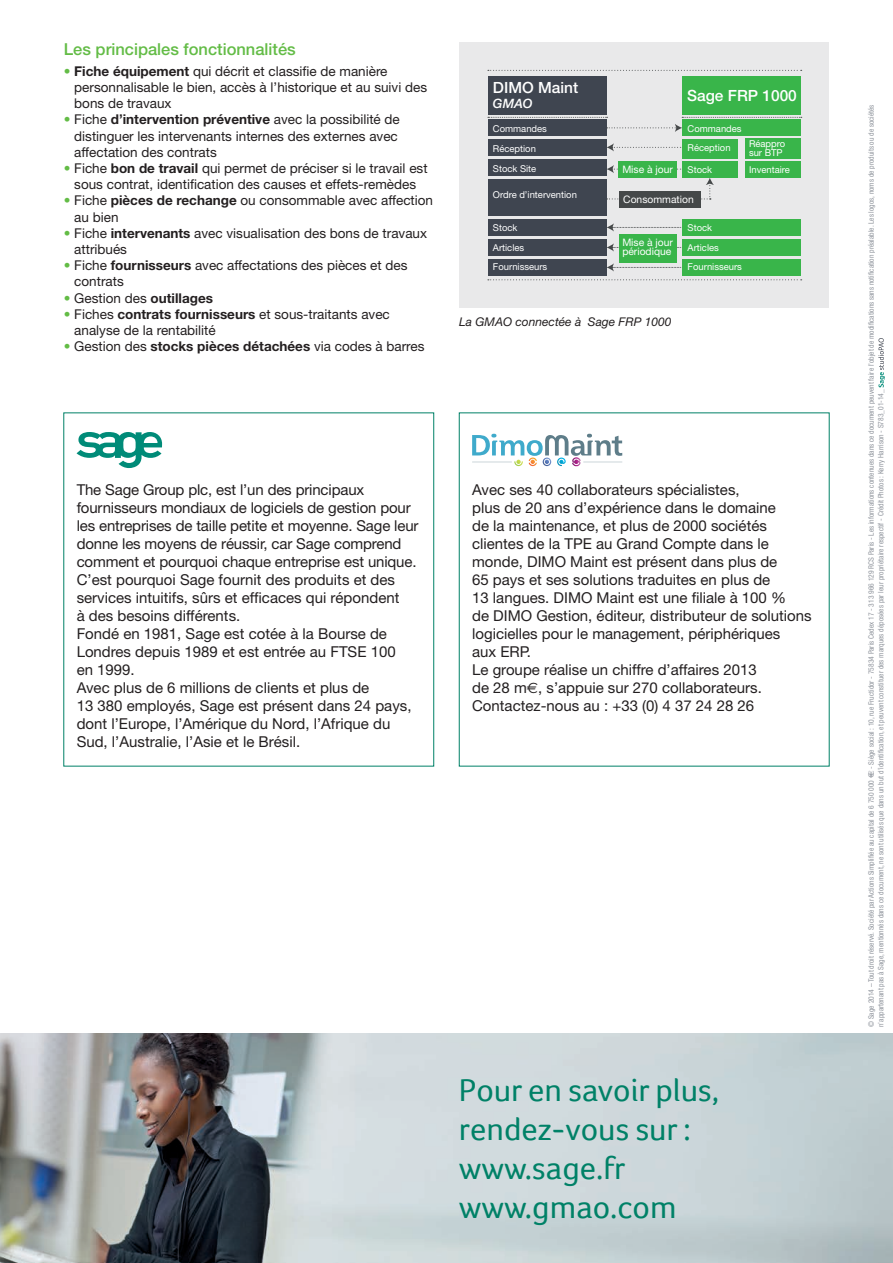
<style>
.page{position:relative;width:893px;height:1263px;background:#fff}
.page>*{position:absolute;margin:0;border:0;box-sizing:border-box;transform-origin:0 0}
.t1{font:32.55px/39px "Foco";color:#008167}
.t2{font:500 16.5px "Helvetica Neue";color:#63bc46}
.t3{font:500 15.45px "Helvetica Neue";color:#fff}
.t4{font:15px/18px "Helvetica Neue";color:#231f20}
.t5{font:13.5px/16.2px "Helvetica Neue";color:#231f20}
.t6{font:italic 500 12.9px "Helvetica Neue";color:#fff}
.t7{font:italic 12px "Helvetica Neue";color:#231f20}
.t8{font:10.35px/9.4px "Helvetica Neue";color:#fff}
.t9{font:9.45px/19.8px "Helvetica Neue";color:#fff}
.t10{font:condensed 7.5px/9.6px "Helvetica Neue";color:#91969e}
.s1{color:#63bc46}
.s2{font-weight:700}
.s3{font-family:"Euro Sans"}
.s4{font-family:"Euro Sans";font-stretch:normal}
</style>
<div class="page">
<img style="left:0;top:1033px;width:893px;height:230px">
<svg style="left:878px;top:338px;width:7px;height:49px"></svg>
<div style="left:459px;top:43px;width:370px;height:265px;background:#e9e9ea"></div>
<div style="left:488px;top:120px;width:118px;height:16px;background:#3f4550"></div>
<div style="left:488px;top:139px;width:118px;height:17px;background:#3f4550"></div>
<div style="left:488px;top:159px;width:118px;height:17px;background:#3f4550"></div>
<div style="left:488px;top:179px;width:118px;height:36px;background:#3f4550"></div>
<div style="left:488px;top:219px;width:118px;height:17px;background:#3f4550"></div>
<div style="left:488px;top:239px;width:118px;height:17px;background:#3f4550"></div>
<div style="left:488px;top:259px;width:118px;height:17px;background:#3f4550"></div>
<div style="left:488px;top:76px;width:119px;height:39px;background:#3f4550"></div>
<svg style="left:488px;top:117px;width:120px;height:1px"></svg>
<svg style="left:488px;top:70px;width:314px;height:1px"></svg>
<svg style="left:488px;top:279px;width:314px;height:1px"></svg>
<svg style="left:607px;top:143px;width:75px;height:8px"></svg>
<svg style="left:607px;top:124px;width:75px;height:8px"></svg>
<svg style="left:607px;top:165px;width:107px;height:35px"></svg>
<svg style="left:607px;top:223px;width:75px;height:8px"></svg>
<svg style="left:607px;top:243px;width:75px;height:9px"></svg>
<svg style="left:607px;top:263px;width:75px;height:8px"></svg>
<div style="left:682px;top:120px;width:119px;height:16px;background:#39b54a"></div>
<div style="left:745px;top:138px;width:56px;height:20px;background:#39b54a"></div>
<div style="left:682px;top:139px;width:56px;height:19px;background:#39b54a"></div>
<div style="left:682px;top:161px;width:56px;height:16px;background:#39b54a"></div>
<div style="left:619px;top:161px;width:58px;height:16px;background:#39b54a"></div>
<div style="left:745px;top:161px;width:56px;height:16px;background:#39b54a"></div>
<div style="left:682px;top:219px;width:119px;height:17px;background:#39b54a"></div>
<div style="left:682px;top:239px;width:119px;height:17px;background:#39b54a"></div>
<div style="left:682px;top:259px;width:119px;height:17px;background:#39b54a"></div>
<div style="left:682px;top:76px;width:119px;height:39px;background:#39b54a"></div>
<svg style="left:682px;top:117px;width:120px;height:1px"></svg>
<div style="left:619px;top:191px;width:81px;height:16px;background:#454849"></div>
<div style="left:619px;top:234px;width:58px;height:28px;background:#39b54a"></div>
<svg style="left:77px;top:432px;width:85px;height:36px"></svg>
<svg style="left:472px;top:434px;width:150px;height:32px"></svg>
<hr style="left:583px;top:462px;width:39px;height:1px;background:#5e7d89">
<hr style="left:472px;top:462px;width:40px;height:1px;background:#5e7d89">
<p class="t2" style="left:64px;top:40px;width:234px">Les principales fonctionnalités</p>
<p class="t5" style="left:74px;top:63px;width:354px;text-indent:-11px"><span class="s1">•</span> <span class="s2">Fiche équipement</span> qui décrit et classifie de manière personnalisable le bien, accès à l’historique et au suivi des bons de travaux</p>
<p class="t5" style="left:74px;top:111px;width:327px;text-indent:-11px"><span class="s1">•</span> Fiche <span class="s2">d’intervention préventive</span> avec la possibilité de distinguer les intervenants internes des externes avec affectation des contrats</p>
<p class="t5" style="left:64px;top:160px;width:365px;text-align:center"><span class="s1">•</span> Fiche <span class="s2">bon de travail</span> qui permet de préciser si le travail est sous contrat, identification des causes et effets-remèdes</p>
<p class="t5" style="left:74px;top:192px;width:360px;text-indent:-11px"><span class="s1">•</span> Fiche <span class="s2">pièces de rechange</span> ou consommable avec affection au bien</p>
<p class="t5" style="left:74px;top:225px;width:354px;text-indent:-11px"><span class="s1">•</span> Fiche <span class="s2">intervenants</span> avec visualisation des bons de travaux attribués</p>
<p class="t5" style="left:74px;top:257px;width:335px;text-indent:-11px"><span class="s1">•</span> Fiche <span class="s2">fournisseurs</span> avec affectations des pièces et des contrats</p>
<p class="t5" style="left:64px;top:290px;width:151px"><span class="s1">•</span> Gestion des <span class="s2">outillages</span></p>
<p class="t5" style="left:74px;top:306px;width:317px;text-indent:-11px"><span class="s1">•</span> Fiches <span class="s2">contrats fournisseurs</span> et sous-traitants avec analyse de la rentabilité</p>
<p class="t5" style="left:64px;top:338px;width:362px"><span class="s1">•</span> Gestion des <span class="s2">stocks pièces détachées</span> via codes à barres</p>
<p class="t3" style="left:493px;top:79px;width:87px">DIMO Maint</p>
<p class="t6" style="left:493px;top:96px;width:41px">GMAO</p>
<p class="t9" style="left:493px;top:119px;width:56px">Commandes<br>Réception<br>Stock Site</p>
<p class="t9" style="left:493px;top:185px;width:85px">Ordre d’intervention</p>
<p class="t9" style="left:493px;top:217px;width:56px">Stock<br>Articles<br>Fournisseurs</p>
<p class="t3" style="left:687px;top:86px;width:111px">Sage FRP 1000</p>
<p class="t9" style="left:688px;top:119px;width:56px;line-height:18.9px">Commandes<br>Réception</p>
<p class="t9" style="left:749px;top:139px;width:38px;line-height:8.6px">Réappro sur BTP</p>
<p class="t9" style="left:749px;top:159px;width:42px">Inventaire</p>
<p class="t8" style="left:622px;top:164px;width:52px">Mise à jour</p>
<p class="t9" style="left:688px;top:159px;width:26px">Stock</p>
<p class="t8" style="left:623px;top:194px;width:72px">Consommation</p>
<p class="t8" style="left:622px;top:237px;width:52px">Mise à jour périodique</p>
<p class="t9" style="left:688px;top:217px;width:56px">Stock<br>Articles<br>Fournisseurs</p>
<p class="t7" style="left:459px;top:314px;width:214px">La GMAO connectée à Sage FRP 1000</p>
<p class="t4" style="left:77px;top:481px;width:343px">The Sage Group plc, est l’un des principaux fournisseurs mondiaux de logiciels de gestion pour les entreprises de taille petite et moyenne. Sage leur donne les moyens de réussir, car Sage comprend comment et pourquoi chaque entreprise est unique.</p>
<p class="t4" style="left:77px;top:571px;width:324px">C’est pourquoi Sage fournit des produits et des services intuitifs, sûrs et efficaces qui répondent à des besoins différents.</p>
<p class="t4" style="left:77px;top:625px;width:321px">Fondé en 1981, Sage est cotée à la Bourse de<br>Londres depuis 1989 et est entrée au FTSE 100 en 1999.</p>
<p class="t4" style="left:77px;top:679px;width:336px">Avec plus de 6 millions de clients et plus de<br>13 380 employés, Sage est présent dans 24 pays, dont l’Europe, l’Amérique du Nord, l’Afrique du Sud, l’Australie, l’Asie et le Brésil.</p>
<p class="t4" style="left:472px;top:481px;width:269px">Avec ses 40 collaborateurs spécialistes,</p>
<p class="t4" style="left:472px;top:499px;width:305px">plus de 20 ans d’expérience dans le domaine</p>
<p class="t4" style="left:472px;top:517px;width:307px">de la maintenance, et plus de 2000 sociétés clientes de la TPE au Grand Compte dans le monde, DIMO Maint est présent dans plus de</p>
<p class="t4" style="left:472px;top:571px;width:300px">65 pays et ses solutions traduites en plus de</p>
<p class="t4" style="left:472px;top:589px;width:315px">13 langues. DIMO Maint est une filiale à 100 %</p>
<p class="t4" style="left:472px;top:607px;width:341px">de DIMO Gestion, éditeur, distributeur de solutions logicielles pour le management, périphériques</p>
<p class="t4" style="left:472px;top:643px;width:60px">aux ERP.</p>
<p class="t4" style="left:472px;top:661px;width:286px">Le groupe réalise un chiffre d’affaires 2013</p>
<p class="t4" style="left:472px;top:679px;width:291px">de 28 m<span class="s3">e</span>, s’appuie sur 270 collaborateurs.</p>
<p class="t4" style="left:472px;top:697px;width:284px">Contactez-nous au : +33 (0) 4 37 24 28 26</p>
<p class="t1" style="left:459px;top:1070px;width:262px">Pour en savoir plus, rendez-vous sur :</p>
<p class="t1" style="left:459px;top:1148px;width:168px">www.sage.fr</p>
<p class="t1" style="left:459px;top:1187px;width:219px">www.gmao.com</p>
<p class="t10" style="left:866px;top:1027px;width:924px;rotate:-90deg">© Sage 2014 – Tout droit réservé. Société par Actions Simplifiée au capital de 6 750 000 €<span class="s4">e</span> - Siège social : 10, rue Fructidor - 75834 Paris Cedex 17 - 313 966 129 RCS Paris - Les informations contenues dans ce document peuvent faire l’objet de modifications sans notification préalable. Les logos, noms de produits ou de sociétés n’appartenant pas à Sage, mentionnés dans ce document, ne sont utilisés que dans un but d’identification, et peuvent constituer des marques déposées par leur propriétaire respectif - Crédit Photos : Kerry Harrison - S783_01-14_</p>
</div>
